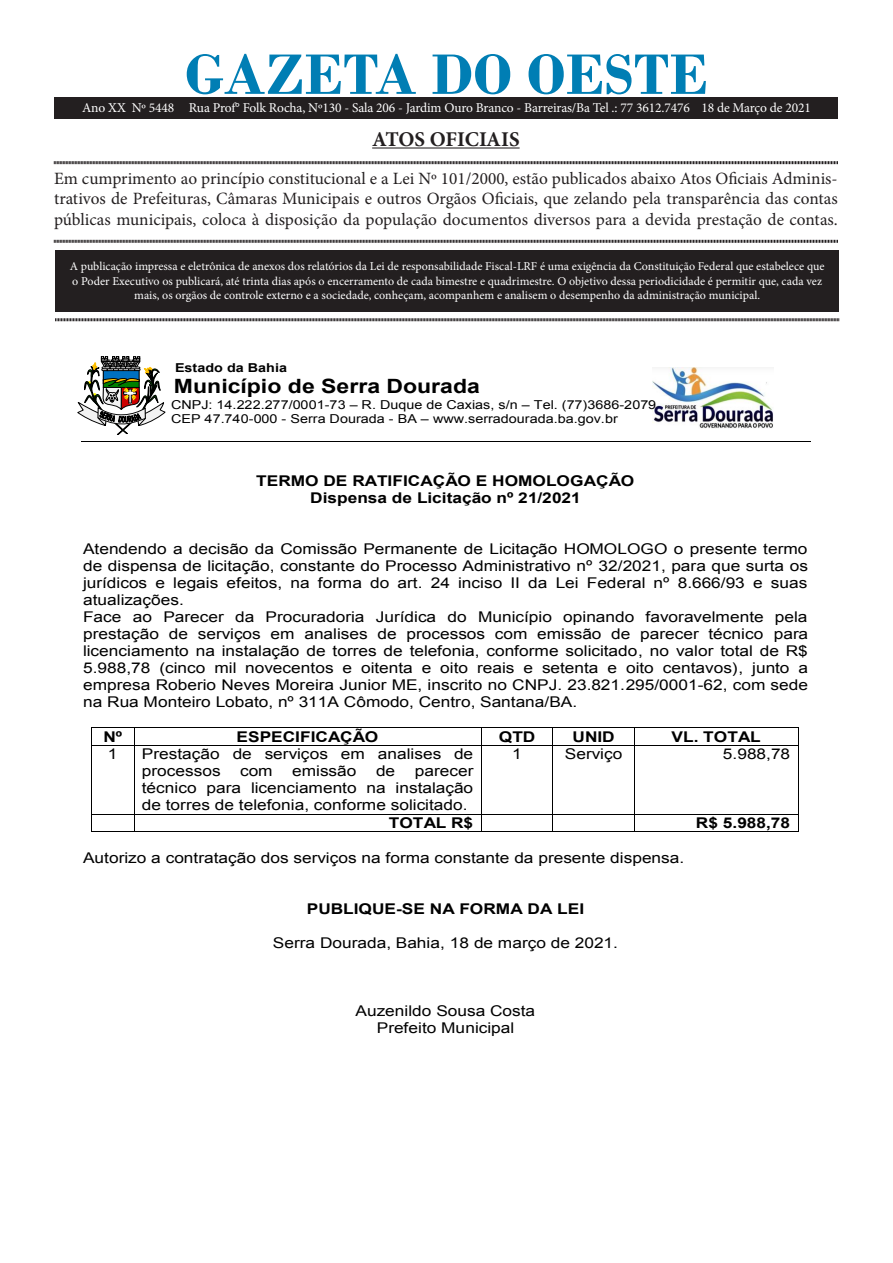
<style>
.page{position:relative;width:893px;height:1263px;background:#fff}
.page>*{position:absolute;margin:0;border:0;box-sizing:border-box;transform-origin:0 0}
.t1{font:700 60px "Bodoni";color:#007eb4}
.t2{font:700 21px "Minion Pro";letter-spacing:-.005em;color:#231f20}
.t3{font:700 19.65px "Arial";color:#000;scale:1.17 1}
.t4{font:17.25px/20.7px "Minion Pro";color:#231f20;text-align:justify}
.t5{font:14.85px/17.1px "Arial";color:#000;scale:1.17 1}
.t6{font:700 14.85px/17.1px "Arial";color:#000;text-align:center;scale:1.17 1}
.t7{font:13.5px "Minion Pro";letter-spacing:-.01em;color:#fff}
.t8{font:12.3px/14.1px "Arial";color:#000;scale:1.17 1}
.t9{font:700 12.3px "Arial";color:#000;scale:1.17 1}
.t10{font:12px/14.4px "Minion Pro";color:#fff;text-align:center}
.s1{font-style:inherit}
</style>
<div class="page">
<div style="left:55px;top:250px;width:784px;height:61px;background:#231f20"></div>
<hr style="left:372px;top:147px;width:148px;height:2px;background:#231f20">
<svg style="left:54px;top:161px;width:784px;height:4px"></svg>
<svg style="left:54px;top:239px;width:784px;height:4px"></svg>
<svg style="left:55px;top:318px;width:784px;height:4px"></svg>
<div style="left:54px;top:98px;width:784px;height:20px;background:#231f20"></div>
<img style="left:653px;top:368px;width:120px;height:60px">
<hr style="left:81px;top:442px;width:729px;height:1px;background:#000">
<svg style="left:77px;top:356px;width:89px;height:79px"></svg>
<hr style="left:92px;top:727px;width:42px;height:1px;background:#000">
<hr style="left:134px;top:727px;width:347px;height:1px;background:#000">
<hr style="left:482px;top:727px;width:70px;height:1px;background:#000">
<hr style="left:553px;top:727px;width:81px;height:1px;background:#000">
<hr style="left:635px;top:727px;width:163px;height:1px;background:#000">
<svg style="left:91px;top:727px;width:1px;height:19px"></svg>
<hr style="left:92px;top:745px;width:42px;height:1px;background:#000">
<svg style="left:134px;top:728px;width:1px;height:17px"></svg>
<hr style="left:134px;top:745px;width:347px;height:1px;background:#000">
<svg style="left:481px;top:727px;width:1px;height:19px"></svg>
<hr style="left:482px;top:745px;width:70px;height:1px;background:#000">
<svg style="left:552px;top:727px;width:1px;height:19px"></svg>
<hr style="left:553px;top:745px;width:81px;height:1px;background:#000">
<svg style="left:634px;top:727px;width:1px;height:19px"></svg>
<hr style="left:635px;top:745px;width:163px;height:1px;background:#000">
<svg style="left:798px;top:727px;width:1px;height:19px"></svg>
<hr style="left:91px;top:746px;width:1px;height:68px;background:#000">
<hr style="left:134px;top:746px;width:1px;height:68px;background:#000">
<hr style="left:481px;top:746px;width:1px;height:68px;background:#000">
<hr style="left:552px;top:746px;width:1px;height:68px;background:#000">
<hr style="left:634px;top:746px;width:1px;height:68px;background:#000">
<hr style="left:798px;top:746px;width:1px;height:68px;background:#000">
<hr style="left:92px;top:814px;width:42px;height:1px;background:#000">
<hr style="left:134px;top:814px;width:347px;height:1px;background:#000">
<hr style="left:482px;top:814px;width:70px;height:1px;background:#000">
<hr style="left:553px;top:814px;width:81px;height:1px;background:#000">
<hr style="left:635px;top:814px;width:163px;height:1px;background:#000">
<svg style="left:91px;top:814px;width:1px;height:18px"></svg>
<hr style="left:92px;top:831px;width:42px;height:1px;background:#000">
<svg style="left:134px;top:815px;width:1px;height:16px"></svg>
<hr style="left:134px;top:831px;width:347px;height:1px;background:#000">
<svg style="left:481px;top:814px;width:1px;height:18px"></svg>
<hr style="left:482px;top:831px;width:70px;height:1px;background:#000">
<svg style="left:552px;top:814px;width:1px;height:18px"></svg>
<hr style="left:553px;top:831px;width:81px;height:1px;background:#000">
<svg style="left:634px;top:814px;width:1px;height:18px"></svg>
<hr style="left:635px;top:831px;width:163px;height:1px;background:#000">
<svg style="left:798px;top:814px;width:1px;height:18px"></svg>
<p class="t1" style="left:185px;top:39px;width:525px">GAZETA DO OESTE</p>
<p class="t2" style="left:372px;top:124px;width:149px">ATOS OFICIAIS</p>
<p class="t4" style="left:54px;top:168px;width:785px">Em cumprimento ao princípio constitucional e a Lei Nº 101/2000, estão publicados abaixo Atos Oficiais Adminis&shy;trativos de Prefeituras, Câmaras Municipais e outros Orgãos Oficiais, que zelando pela transparência das contas públicas municipais, coloca à disposição da população documentos diversos para a devida prestação de contas.</p>
<p class="t10" style="left:70px;top:259px;width:756px">A publicação impressa e eletrônica de anexos dos relatórios da Lei de responsabilidade Fiscal-LRF é uma exigência da Constituição Federal que estabelece que o Poder Executivo os publicará, até trinta dias após o encerramento de cada bimestre e quadrimestre. O objetivo dessa periodicidade é permitir que, cada vez mais, os orgãos de controle externo e a sociedade, conheçam, acompanhem e analisem o desempenho da administração municipal.</p>
<p class="t7" style="left:82px;top:99px;width:730px">Ano XX Nº 5448 Rua Prof° Folk Rocha, Nº130 - Sala 206 - Jardim Ouro Branco - Barreiras/Ba Tel .: 77 3612.7476 18 de Março de 2021</p>
<p class="t9" style="left:175px;top:359px;width:97px">Estado da Bahia</p>
<p class="t3" style="left:174px;top:373px;width:263px">Município de Serra Dourada</p>
<p class="t8" style="left:171px;top:398px;width:416px">CNPJ: 14.222.277/0001-73 <span class="s1">–</span> R. Duque de Caxias, s/n <span class="s1">–</span> Tel. (77)3686-2079<br>CEP 47.740-000 - Serra Dourada - BA <span class="s1">–</span> www.serradourada.ba.gov.br</p>
<p class="t6" style="left:256px;top:472px;width:325px">TERMO DE RATIFICAÇÃO E HOMOLOGAÇÃO<br>Dispensa de Licitação nº 21/2021</p>
<p class="t5" style="left:83px;top:540px;width:621px">Atendendo a decisão da Comissão Permanente de Licitação HOMOLOGO o presente termo de dispensa de licitação, constante do Processo Administrativo nº 32/2021, para que surta os jurídicos e legais efeitos, na forma do art. 24 inciso II da Lei Federal nº 8.666/93 e suas atualizações.<br>Face ao Parecer da Procuradoria Jurídica do Município opinando favoravelmente pela prestação de serviços em analises de processos com emissão de parecer técnico para licenciamento na instalação de torres de telefonia, conforme solicitado, no valor total de R$ 5.988,78 (cinco mil novecentos e oitenta e oito reais e setenta e oito centavos), junto a empresa Roberio Neves Moreira Junior ME, inscrito no CNPJ. 23.821.295/0001-62, com sede na Rua Monteiro Lobato, nº 311A Cômodo, Centro, Santana/BA.</p>
<p class="t6" style="left:103px;top:728px;width:18px">Nº</p>
<p class="t6" style="left:237px;top:728px;width:123px">ESPECIFICAÇÃO</p>
<p class="t6" style="left:499px;top:728px;width:33px">QTD</p>
<p class="t6" style="left:573px;top:728px;width:38px">UNID</p>
<p class="t6" style="left:671px;top:728px;width:78px">VL. TOTAL</p>
<p class="t5" style="left:108px;top:746px;width:10px">1</p>
<p class="t5" style="left:142px;top:746px;width:285px">Prestação de serviços em analises de processos</p>
<p class="t5" style="left:512px;top:746px;width:10px">1</p>
<p class="t5" style="left:565px;top:746px;width:51px">Serviço</p>
<p class="t5" style="left:723px;top:746px;width:59px">5.988,78</p>
<p class="t5" style="left:240px;top:763px;width:29px">com</p>
<p class="t5" style="left:292px;top:763px;width:56px">emissão</p>
<p class="t5" style="left:376px;top:763px;width:18px">de</p>
<p class="t5" style="left:142px;top:763px;width:285px;text-align:justify;text-indent:273px">parecer técnico para licenciamento na instalação de torres de telefonia, conforme solicitado.</p>
<p class="t6" style="left:389px;top:815px;width:74px">TOTAL R$</p>
<p class="t6" style="left:696px;top:815px;width:82px">R$ 5.988,78</p>
<p class="t5" style="left:83px;top:849px;width:515px">Autorizo a contratação dos serviços na forma constante da presente dispensa.</p>
<p class="t6" style="left:307px;top:900px;width:239px">PUBLIQUE-SE NA FORMA DA LEI</p>
<p class="t5" style="left:273px;top:934px;width:297px">Serra Dourada, Bahia, 18 de março de 2021.</p>
<p class="t5" style="left:356px;top:1002px;width:155px;text-align:center">Auzenildo Sousa Costa<br>Prefeito Municipal</p>
</div>
